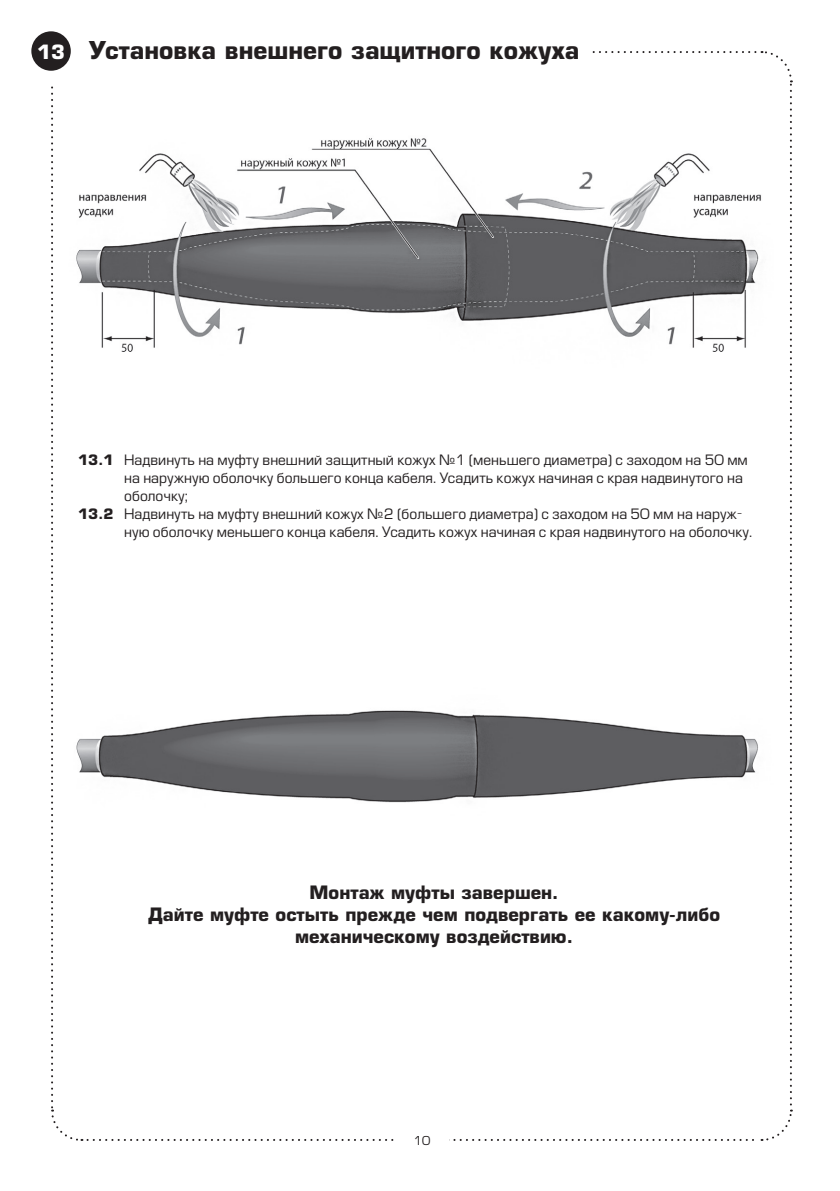
<style>
.page{position:relative;width:840px;height:1191px;background:#fff}
.page>*{position:absolute;margin:0;border:0;box-sizing:border-box;transform-origin:0 0}
.t1{font:700 24px "Europe";color:#231f20}
.t2{font:700 19.2px "Europe";color:#fff}
.t3{font:700 18px/22px "Europe";color:#231f20;text-align:center}
.t4{font:14px "Europe";color:#231f20}
.t5{font:12px "Europe";color:#231f20}
.s1{font-weight:700}
</style>
<div class="page">
<div style="left:31px;top:31px;width:40px;height:40px;background:#231f20;border-radius:50%"></div>
<img style="left:76px;top:138px;width:685px;height:214px">
<img style="left:76px;top:710px;width:682px;height:93px">
<h2 class="t2" style="left:37px;top:40px;width:29px">13</h2>
<h1 class="t1" style="left:89px;top:36px;width:492px">Установка внешнего защитного кожуха</h1>
<p class="t4" style="left:78px;top:452px;width:670px"><span class="s1">13.1</span> Надвинуть на муфту внешний защитный кожух №1 (меньшего диаметра) с заходом на 50 мм</p>
<p class="t4" style="left:124px;top:470px;width:620px">на наружную оболочку большего конца кабеля. Усадить кожух начиная с края надвинутого на</p>
<p class="t4" style="left:124px;top:488px;width:65px">оболочку;</p>
<p class="t4" style="left:78px;top:506px;width:665px"><span class="s1">13.2</span> Надвинуть на муфту внешний кожух №2 (большего диаметра) с заходом на 50 мм на наруж-</p>
<p class="t4" style="left:124px;top:524px;width:629px">ную оболочку меньшего конца кабеля. Усадить кожух начиная с края надвинутого на оболочку.</p>
<p class="t3" style="left:148px;top:882px;width:573px">Монтаж муфты завершен.<br>Дайте муфте остыть прежде чем подвергать ее какому-либо механическому воздействию.</p>
<p class="t5" style="left:413px;top:1133px;width:18px">10</p>
</div>
